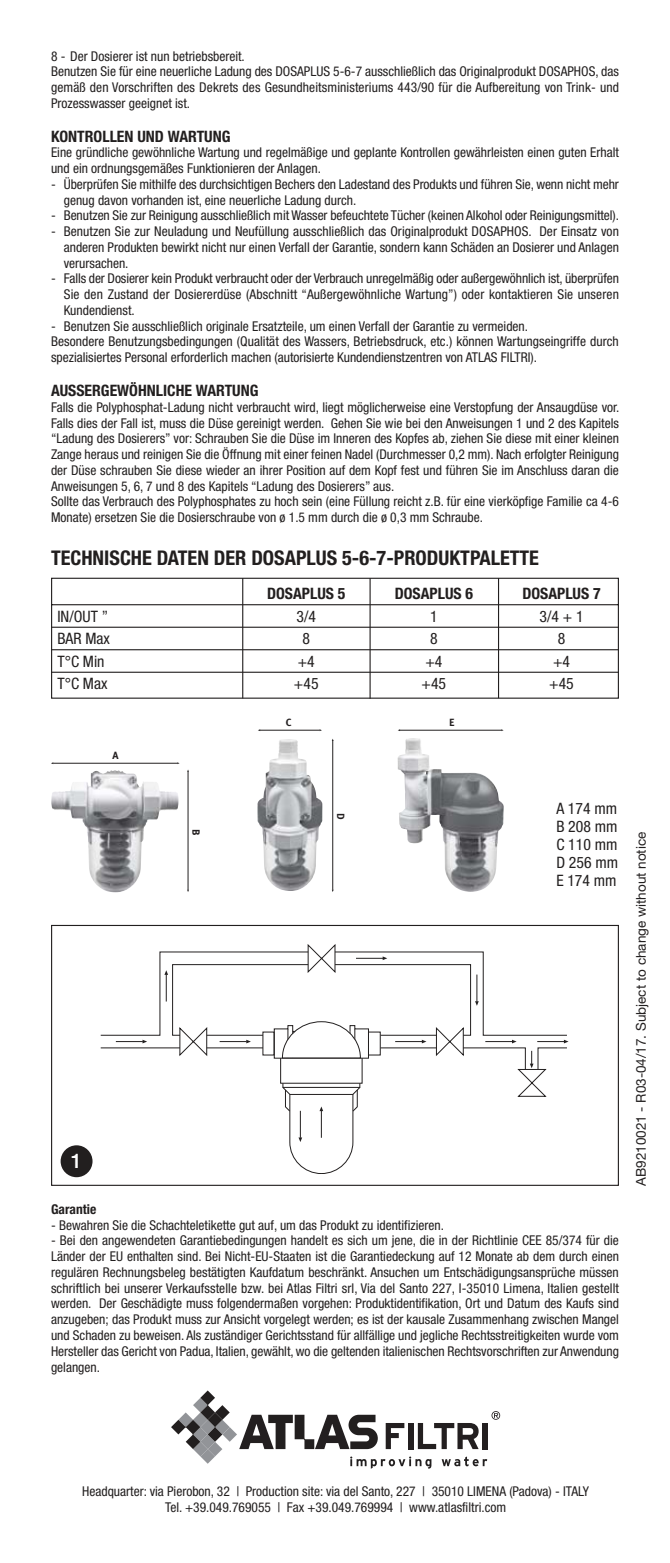
<style>
.page{position:relative;width:670px;height:1563px;background:#fff}
.page>*{position:absolute;margin:0;border:0;box-sizing:border-box;transform-origin:0 0}
.t1{font:700 condensed 20.25px "Helvetica Neue";color:#221f1f}
.t2{font:500 20.25px "Helvetica Neue";color:#fff}
.t3{font:condensed 15.75px/18px "Helvetica Neue";color:#221f1f;text-align:justify}
.t4{font:700 condensed 15.75px "Helvetica Neue";color:#221f1f}
.t5{font:condensed 13.5px/15.8px "Helvetica Neue";color:#221f1f}
.t6{font:13.5px "Helvetica Neue";color:#221f1f}
.t7{font:700 condensed 13.5px "Helvetica Neue";color:#221f1f}
.t8{font:10.35px "Meta Plus Bold Caps";color:#231f20}
</style>
<div class="page">
<img style="left:257px;top:739px;width:65px;height:152px">
<img style="left:397px;top:738px;width:101px;height:154px">
<hr style="left:260px;top:730px;width:60px;height:1px;background:#221f1f">
<hr style="left:400px;top:730px;width:101px;height:1px;background:#221f1f">
<hr style="left:332px;top:741px;width:1px;height:149px;background:#221f1f">
<svg style="left:51px;top:577px;width:568px;height:122px"></svg>
<hr style="left:51px;top:627px;width:568px;height:1px;background:#221f1f">
<hr style="left:51px;top:649px;width:568px;height:1px;background:#221f1f">
<hr style="left:51px;top:672px;width:568px;height:1px;background:#221f1f">
<hr style="left:369px;top:578px;width:1px;height:121px;background:#221f1f">
<hr style="left:242px;top:578px;width:1px;height:120px;background:#221f1f">
<hr style="left:498px;top:578px;width:1px;height:120px;background:#221f1f">
<svg style="left:101px;top:944px;width:467px;height:230px"></svg>
<hr style="left:207px;top:1047px;width:56px;height:1px;background:#221f1f">
<hr style="left:207px;top:1035px;width:56px;height:1px;background:#221f1f">
<hr style="left:380px;top:1047px;width:57px;height:1px;background:#221f1f">
<hr style="left:380px;top:1035px;width:57px;height:1px;background:#221f1f">
<div style="left:51px;top:925px;width:568px;height:261px;border:1px solid #221f1f"></div>
<div style="left:61px;top:1145px;width:31px;height:32px;background:#221f1f;border-radius:50%"></div>
<img style="left:51px;top:770px;width:127px;height:42px">
<hr style="left:53px;top:763px;width:124px;height:1px;background:#221f1f">
<hr style="left:188px;top:771px;width:1px;height:119px;background:#221f1f">
<svg style="left:171px;top:1390px;width:329px;height:78px"></svg>
<p class="t5" style="left:51px;top:49px;width:569px">8 - Der Dosierer ist nun betriebsbereit.<br>Benutzen Sie für eine neuerliche Ladung des DOSAPLUS 5-6-7 ausschließlich das Originalprodukt DOSAPHOS, das gemäß den Vorschriften des Dekrets des Gesundheitsministeriums 443/90 für die Aufbereitung von Trink- und Prozesswasser geeignet ist.</p>
<p class="t4" style="left:51px;top:130px;width:181px">KONTROLLEN UND WARTUNG</p>
<p class="t5" style="left:51px;top:146px;width:569px">Eine gründliche gewöhnliche Wartung und regelmäßige und geplante Kontrollen gewährleisten einen guten Erhalt und ein ordnungsgemäßes Funktionieren der Anlagen.</p>
<p class="t5" style="left:64px;top:177px;width:556px;text-indent:-13px">- Überprüfen Sie mithilfe des durchsichtigen Bechers den Ladestand des Produkts und führen Sie, wenn nicht mehr genug davon vorhanden ist, eine neuerliche Ladung durch.</p>
<p class="t5" style="left:51px;top:209px;width:569px">- Benutzen Sie zur Reinigung ausschließlich mit Wasser befeuchtete Tücher (keinen Alkohol oder Reinigungsmittel).</p>
<p class="t5" style="left:64px;top:225px;width:556px;text-align:justify;text-indent:-13px">- Benutzen Sie zur Neuladung und Neufüllung ausschließlich das Originalprodukt DOSAPHOS. Der Einsatz von anderen Produkten bewirkt nicht nur einen Verfall der Garantie, sondern kann Schäden an Dosierer und Anlagen verursachen.</p>
<p class="t5" style="left:64px;top:272px;width:556px;text-align:justify;text-indent:-13px">- Falls der Dosierer kein Produkt verbraucht oder der Verbrauch unregelmäßig oder außergewöhnlich ist, überprüfen Sie den Zustand der Dosiererdüse (Abschnitt “Außergewöhnliche Wartung”) oder kontaktieren Sie unseren Kundendienst.</p>
<p class="t5" style="left:51px;top:319px;width:569px">- Benutzen Sie ausschließlich originale Ersatzteile, um einen Verfall der Garantie zu vermeiden.<br>Besondere Benutzungsbedingungen (Qualität des Wassers, Betriebsdruck, etc.) können Wartungseingriffe durch spezialisiertes Personal erforderlich machen (autorisierte Kundendienstzentren von ATLAS FILTRI).</p>
<p class="t4" style="left:51px;top:385px;width:209px">AUSSERGEWÖHNLICHE WARTUNG</p>
<p class="t5" style="left:51px;top:400px;width:570px">Falls die Polyphosphat-Ladung nicht verbraucht wird, liegt möglicherweise eine Verstopfung der Ansaugdüse vor.<br>Falls dies der Fall ist, muss die Düse gereinigt werden. Gehen Sie wie bei den Anweisungen 1 und 2 des Kapitels “Ladung des Dosierers” vor: Schrauben Sie die Düse im Inneren des Kopfes ab, ziehen Sie diese mit einer kleinen Zange heraus und reinigen Sie die Öffnung mit einer feinen Nadel (Durchmesser 0,2 mm). Nach erfolgter Reinigung der Düse schrauben Sie diese wieder an ihrer Position auf dem Kopf fest und führen Sie im Anschluss daran die Anweisungen 5, 6, 7 und 8 des Kapitels “Ladung des Dosierers” aus.<br>Sollte das Verbrauch des Polyphosphates zu hoch sein (eine Füllung reicht z.B. für eine vierköpfige Familie ca 4-6<br>Monate) ersetzen Sie die Dosierschraube von ø 1.5 mm durch die ø 0,3 mm Schraube.</p>
<h1 class="t1" style="left:51px;top:551px;width:489px">TECHNISCHE DATEN DER DOSAPLUS 5-6-7-PRODUKTPALETTE</h1>
<p class="t4" style="left:267px;top:588px;width:80px">DOSAPLUS 5</p>
<p class="t4" style="left:395px;top:588px;width:80px">DOSAPLUS 6</p>
<p class="t4" style="left:522px;top:588px;width:80px">DOSAPLUS 7</p>
<p class="t3" style="left:57px;top:608px;width:52px">IN/OUT ”</p>
<p class="t3" style="left:296px;top:608px;width:21px">3/4</p>
<p class="t3" style="left:430px;top:608px;width:9px">1</p>
<p class="t3" style="left:539px;top:608px;width:46px">3/4 + 1</p>
<p class="t3" style="left:57px;top:631px;width:54px">BAR Max</p>
<p class="t3" style="left:302px;top:631px;width:9px">8</p>
<p class="t3" style="left:430px;top:631px;width:9px">8</p>
<p class="t3" style="left:557px;top:631px;width:9px">8</p>
<p class="t3" style="left:57px;top:653px;width:49px">T°C Min</p>
<p class="t3" style="left:298px;top:653px;width:19px">+4</p>
<p class="t3" style="left:425px;top:653px;width:19px">+4</p>
<p class="t3" style="left:553px;top:653px;width:19px">+4</p>
<p class="t3" style="left:57px;top:676px;width:52px">T°C Max</p>
<p class="t3" style="left:294px;top:676px;width:26px">+45</p>
<p class="t3" style="left:421px;top:676px;width:26px">+45</p>
<p class="t3" style="left:549px;top:676px;width:26px">+45</p>
<p class="t8" style="left:112px;top:751px;width:8px">A</p>
<p class="t8" style="left:286px;top:718px;width:7px">C</p>
<p class="t8" style="left:449px;top:718px;width:7px">E</p>
<p class="t8" style="left:200px;top:829px;width:8px;rotate:90deg">B</p>
<h1 class="t2" style="left:71px;top:1153px;width:13px">1</h1>
<p class="t8" style="left:344px;top:813px;width:8px;rotate:90deg">D</p>
<p class="t3" style="left:556px;top:801px;width:63px">A 174 mm B 208 mm C 110 mm D 256 mm E 174 mm</p>
<p class="t7" style="left:51px;top:1204px;width:47px">Garantie</p>
<p class="t5" style="left:51px;top:1218px;width:394px">- Bewahren Sie die Schachteletikette gut auf, um das Produkt zu identifizieren.</p>
<p class="t5" style="left:51px;top:1234px;width:569px;text-align:justify">- Bei den angewendeten Garantiebedingungen handelt es sich um jene, die in der Richtlinie CEE 85/374 für die Länder der EU enthalten sind. Bei Nicht-EU-Staaten ist die Garantiedeckung auf 12 Monate ab dem durch einen regulären Rechnungsbeleg bestätigten Kaufdatum beschränkt. Ansuchen um Entschädigungsansprüche müssen schriftlich bei unserer Verkaufsstelle bzw. bei Atlas Filtri srl, Via del Santo 227, I-35010 Limena, Italien gestellt werden. Der Geschädigte muss folgendermaßen vorgehen: Produktidentifikation, Ort und Datum des Kaufs sind anzugeben; das Produkt muss zur Ansicht vorgelegt werden; es ist der kausale Zusammenhang zwischen Mangel und Schaden zu beweisen. Als zuständiger Gerichtsstand für allfällige und jegliche Rechtsstreitigkeiten wurde vom Hersteller das Gericht von Padua, Italien, gewählt, wo die geltenden italienischen Rechtsvorschriften zur Anwendung gelangen.</p>
<p class="t6" style="left:633px;top:1186px;width:355px;rotate:-90deg">AB9210021 - R03-04/17. Subject to change without notice</p>
<p class="t5" style="left:82px;top:1484px;width:508px;text-align:center">Headquarter: via Pierobon, 32 | Production site: via del Santo, 227 | 35010 LIMENA (Padova) - ITALY<br>Tel. +39.049.769055 | Fax +39.049.769994 | www.atlasfiltri.com</p>
</div>
